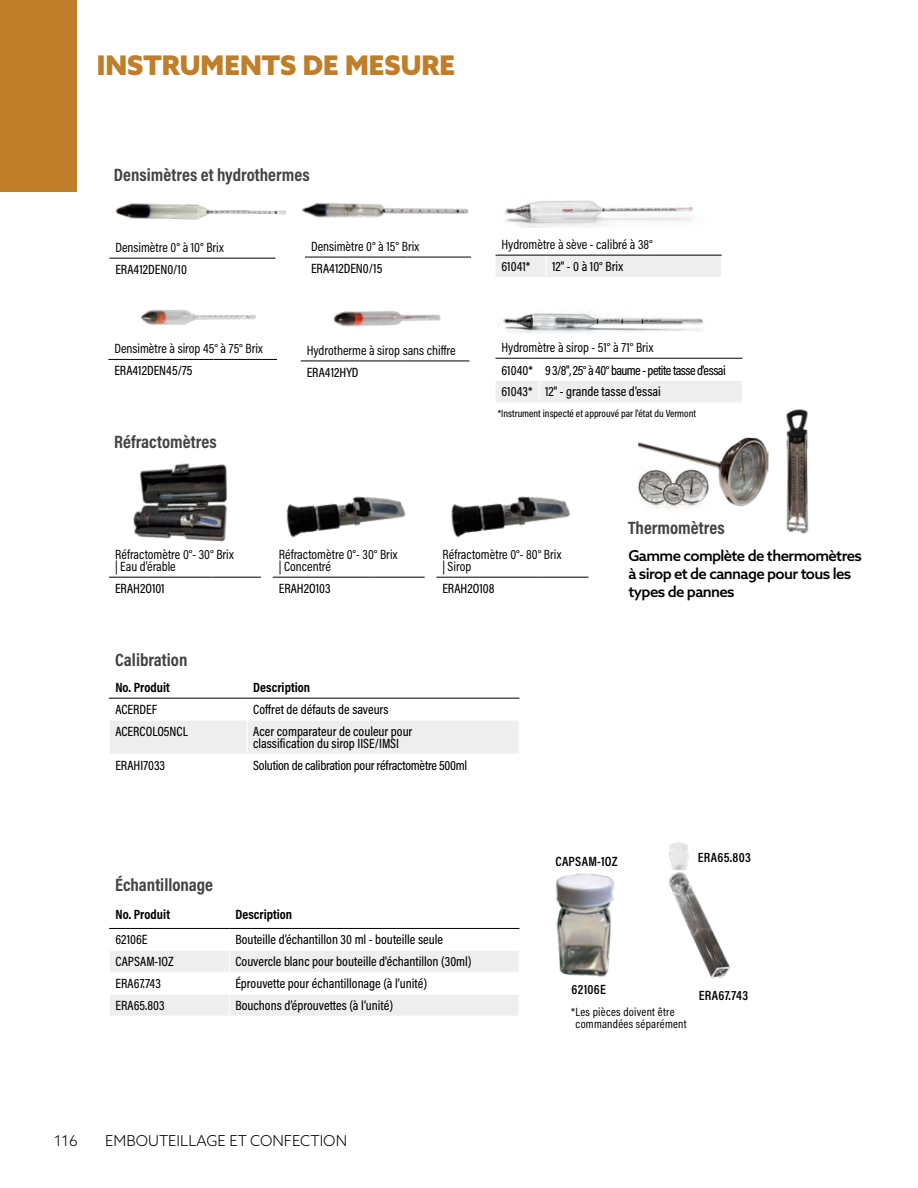
<style>
.page{position:relative;width:918px;height:1188px;background:#fff}
.page>*{position:absolute;margin:0;border:0;box-sizing:border-box;transform-origin:0 0}
.t1{font:900 27px "Azo Sans";color:#be7e2a}
.t2{font:700 18px "Acumin Pro Cond";color:#434345}
.t3{font:500 15px/18px "Azo Sans";letter-spacing:-.04em;color:#000}
.t4{font:300 15px "Azo Sans";color:#000}
.t5{font:500 13.5px/12px "Acumin Pro Cond";color:#000}
.t6{font:13.5px/12px "Acumin Pro Cond";color:#000}
.t7{font:500 13.5px "Acumin Pro Cond";letter-spacing:-.02em;color:#000}
.t8{font:700 13.5px "Acumin Pro Cond";color:#000}
.t9{font:600 13.5px "Acumin Pro Cond";letter-spacing:.02em;color:#000}
.t10{font:12px/12px "Acumin Pro Cond";letter-spacing:.02em;color:#000}
.t11{font:500 10.5px "Acumin Pro Cond";color:#000}
</style>
<div class="page">
<div style="left:0;top:0;width:77px;height:192px;background:#be7e2a"></div>
<img style="left:109px;top:463px;width:151px;height:114px">
<img style="left:286px;top:496px;width:120px;height:42px">
<img style="left:451px;top:496px;width:119px;height:42px">
<img style="left:301px;top:202px;width:168px;height:16px">
<img style="left:333px;top:311px;width:108px;height:16px">
<img style="left:128px;top:309px;width:143px;height:50px">
<img style="left:115px;top:203px;width:171px;height:17px">
<hr style="left:109px;top:258px;width:103px;height:1px;background:#000">
<hr style="left:212px;top:258px;width:63px;height:1px;background:#000">
<hr style="left:109px;top:577px;width:103px;height:1px;background:#000">
<hr style="left:212px;top:577px;width:49px;height:1px;background:#000">
<hr style="left:305px;top:257px;width:102px;height:1px;background:#000">
<hr style="left:407px;top:257px;width:64px;height:1px;background:#000">
<hr style="left:273px;top:577px;width:102px;height:1px;background:#000">
<hr style="left:375px;top:577px;width:50px;height:1px;background:#000">
<hr style="left:108px;top:359px;width:105px;height:1px;background:#000">
<hr style="left:213px;top:359px;width:64px;height:1px;background:#000">
<hr style="left:301px;top:361px;width:105px;height:1px;background:#000">
<hr style="left:406px;top:361px;width:63px;height:1px;background:#000">
<hr style="left:436px;top:577px;width:103px;height:1px;background:#000">
<hr style="left:539px;top:577px;width:49px;height:1px;background:#000">
<img style="left:786px;top:409px;width:23px;height:125px">
<div style="left:110px;top:721px;width:409px;height:32px;background:#eeeeef"></div>
<hr style="left:109px;top:698px;width:138px;height:1px;background:#000">
<hr style="left:247px;top:698px;width:272px;height:1px;background:#000">
<img style="left:555px;top:873px;width:60px;height:104px">
<img style="left:669px;top:842px;width:62px;height:137px">
<svg style="left:110px;top:951px;width:409px;height:65px"></svg>
<hr style="left:109px;top:928px;width:120px;height:1px;background:#000">
<hr style="left:229px;top:928px;width:290px;height:1px;background:#000">
<div style="left:496px;top:256px;width:225px;height:21px;background:#eeeeef"></div>
<hr style="left:496px;top:255px;width:50px;height:1px;background:#000">
<hr style="left:546px;top:255px;width:176px;height:1px;background:#000">
<div style="left:496px;top:381px;width:246px;height:21px;background:#eeeeef"></div>
<hr style="left:496px;top:358px;width:43px;height:1px;background:#000">
<hr style="left:539px;top:358px;width:204px;height:1px;background:#000">
<img style="left:505px;top:200px;width:189px;height:28px">
<img style="left:503px;top:312px;width:201px;height:22px">
<img style="left:637px;top:437px;width:132px;height:72px">
<h1 class="t1" style="left:97px;top:47px;width:360px">INSTRUMENTS DE MESURE</h1>
<h2 class="t2" style="left:114px;top:163px;width:197px">Densimètres et hydrothermes</h2>
<p class="t6" style="left:115px;top:241px;width:110px">Densimètre 0° à 10° Brix</p>
<p class="t5" style="left:115px;top:263px;width:73px">ERA412DEN0/10</p>
<p class="t6" style="left:114px;top:343px;width:150px">Densimètre à sirop 45° à 75° Brix</p>
<p class="t5" style="left:114px;top:364px;width:80px">ERA412DEN45/75</p>
<h2 class="t2" style="left:114px;top:430px;width:104px">Réfractomètres</h2>
<p class="t6" style="left:311px;top:240px;width:110px">Densimètre 0° à 15° Brix</p>
<p class="t5" style="left:311px;top:262px;width:73px">ERA412DEN0/15</p>
<p class="t6" style="left:307px;top:344px;width:151px">Hydrotherme à sirop sans chiffre</p>
<p class="t5" style="left:307px;top:366px;width:53px">ERA412HYD</p>
<p class="t6" style="left:502px;top:238px;width:153px">Hydromètre à sève - calibré à 38°</p>
<p class="t5" style="left:502px;top:260px;width:30px">61041*</p>
<p class="t5" style="left:552px;top:260px;width:73px">12" - 0 à 10° Brix</p>
<p class="t6" style="left:502px;top:341px;width:153px">Hydromètre à sirop - 51° à 71° Brix</p>
<p class="t5" style="left:502px;top:359px;width:226px;line-height:21.9px">61040* 9 3/8", 25° à 40° baume - petite tasse d'essai<br>61043* 12" - grande tasse d'essai</p>
<p class="t11" style="left:498px;top:407px;width:200px">*Instrument inspecté et approuvé par l'état du Vermont</p>
<h2 class="t2" style="left:628px;top:516px;width:98px">Thermomètres</h2>
<p class="t6" style="left:115px;top:548px;width:120px">Réfractomètre 0°- 30° Brix | Eau d’érable</p>
<p class="t5" style="left:115px;top:582px;width:51px">ERAH2O101</p>
<h2 class="t2" style="left:115px;top:648px;width:74px">Calibration</h2>
<p class="t6" style="left:279px;top:548px;width:120px">Réfractomètre 0°- 30° Brix | Concentré</p>
<p class="t5" style="left:279px;top:582px;width:53px">ERAH2O103</p>
<p class="t6" style="left:442px;top:548px;width:120px">Réfractomètre 0°- 80° Brix | Sirop</p>
<p class="t5" style="left:442px;top:582px;width:54px">ERAH2O108</p>
<p class="t8" style="left:115px;top:679px;width:56px">No. Produit</p>
<p class="t8" style="left:253px;top:679px;width:58px">Description</p>
<p class="t5" style="left:115px;top:703px;width:43px">ACERDEF</p>
<p class="t5" style="left:253px;top:703px;width:137px">Coffret de défauts de saveurs</p>
<p class="t5" style="left:115px;top:725px;width:74px">ACERCOLO5NCL</p>
<p class="t5" style="left:253px;top:725px;width:161px">Acer comparateur de couleur pour classification du sirop IISE/IMSI</p>
<p class="t5" style="left:115px;top:759px;width:51px">ERAHI7033</p>
<p class="t7" style="left:253px;top:757px;width:216px">Solution de calibration pour réfractomètre 500ml</p>
<p class="t3" style="left:628px;top:546px;width:235px">Gamme complète de thermomètres à sirop et de cannage pour tous les types de pannes</p>
<h2 class="t2" style="left:115px;top:873px;width:100px">Échantillonage</h2>
<p class="t9" style="left:555px;top:853px;width:64px">CAPSAM-1OZ</p>
<p class="t9" style="left:698px;top:849px;width:54px">ERA65.803</p>
<p class="t8" style="left:116px;top:905px;width:56px">No. Produit</p>
<p class="t8" style="left:235px;top:905px;width:58px">Description</p>
<p class="t5" style="left:116px;top:933px;width:34px">62106E</p>
<p class="t5" style="left:235px;top:933px;width:209px">Bouteille d’échantillon 30 ml - bouteille seule</p>
<p class="t5" style="left:116px;top:955px;width:60px">CAPSAM-1OZ</p>
<p class="t5" style="left:235px;top:955px;width:238px">Couvercle blanc pour bouteille d'échantillon (30ml)</p>
<p class="t5" style="left:116px;top:977px;width:47px">ERA67.743</p>
<p class="t5" style="left:235px;top:977px;width:193px">Éprouvette pour échantillonage (à l’unité)</p>
<p class="t5" style="left:116px;top:999px;width:51px">ERA65.803</p>
<p class="t5" style="left:235px;top:999px;width:159px">Bouchons d’éprouvettes (à l’unité)</p>
<p class="t4" style="left:54px;top:1131px;width:25px">116</p>
<p class="t4" style="left:105px;top:1131px;width:243px">EMBOUTEILLAGE ET CONFECTION</p>
<p class="t9" style="left:572px;top:980px;width:36px">62106E</p>
<p class="t10" style="left:576px;top:1006px;width:113px;text-indent:-4px">*Les pièces doivent être commandées séparément</p>
<p class="t9" style="left:699px;top:986px;width:51px">ERA67.743</p>
</div>
